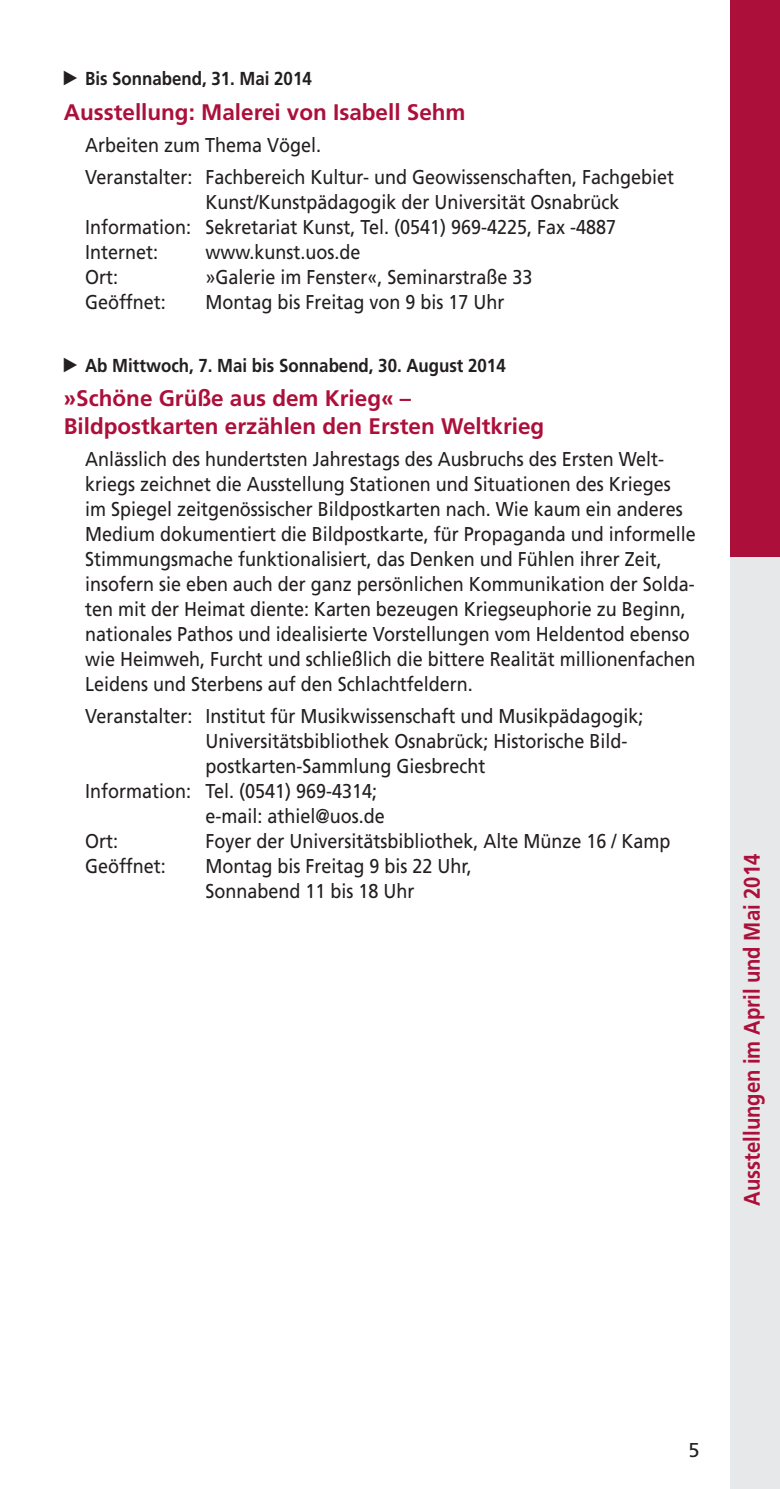
<style>
.page{position:relative;width:780px;height:1489px;background:#fff}
.page>*{position:absolute;margin:0;border:0;box-sizing:border-box;transform-origin:0 0}
.t1{font:700 22.5px/27.5px "Frutiger";color:#ac0f3a}
.t2{font:700 22.5px "Frutiger";color:#ac0f3a;scale:.9 1}
.t3{font:20px/25px "Frutiger";color:#231f20;scale:.9 1}
.t4{font:20px "Frutiger";color:#231f20}
.t5{font:700 18.75px "Frutiger";color:#231f20;scale:.9 1}
</style>
<div class="page">
<div style="left:730px;top:0;width:50px;height:567px;background:#ac0f3a"></div>
<div style="left:730px;top:556px;width:50px;height:932px;background:#e7e8e9"></div>
<p class="t5" style="left:85px;top:71px;width:253px">Bis Sonnabend, 31. Mai 2014</p>
<p class="t1" style="left:64px;top:100px;width:403px">Ausstellung: Malerei von Isabell Sehm</p>
<p class="t3" style="left:85px;top:130px;width:655px;line-height:32px">Arbeiten zum Thema Vögel.<br>Veranstalter: Fachbereich Kultur- und Geowissenschaften, Fachgebiet</p>
<p class="t3" style="left:85px;top:191px;width:595px;text-indent:120px">Kunst/Kunstpädagogik der Universität Osnabrück<br>Information: Sekretariat Kunst, Tel. (0541) 969-4225, Fax -4887<br>Internet:</p>
<p class="t3" style="left:206px;top:241px;width:174px">www.kunst.uos.de</p>
<p class="t3" style="left:85px;top:266px;width:38px">Ort:</p>
<p class="t3" style="left:206px;top:266px;width:365px">»Galerie im Fenster«, Seminarstraße 33</p>
<p class="t3" style="left:85px;top:291px;width:91px">Geöffnet:</p>
<p class="t3" style="left:206px;top:291px;width:333px">Montag bis Freitag von 9 bis 17 Uhr</p>
<p class="t5" style="left:85px;top:358px;width:469px">Ab Mittwoch, 7. Mai bis Sonnabend, 30. August 2014</p>
<p class="t1" style="left:64px;top:386px;width:482px">»Schöne Grüße aus dem Krieg« –<br>Bildpostkarten erzählen den Ersten Weltkrieg</p>
<p class="t3" style="left:85px;top:448px;width:680px">Anlässlich des hundertsten Jahrestags des Ausbruchs des Ersten Welt&shy;kriegs zeichnet die Ausstellung Stationen und Situationen des Krieges im Spiegel zeitgenössischer Bildpostkarten nach. Wie kaum ein anderes Medium dokumentiert die Bildpostkarte, für Propaganda und informelle Stimmungsmache funktionalisiert, das Denken und Fühlen ihrer Zeit, insofern sie eben auch der ganz persönlichen Kommunikation der Solda&shy;ten mit der Heimat diente: Karten bezeugen Kriegseuphorie zu Beginn, nationales Pathos und idealisierte Vorstellungen vom Heldentod ebenso wie Heimweh, Furcht und schließlich die bittere Realität millionenfachen Leidens und Sterbens auf den Schlachtfeldern.</p>
<p class="t3" style="left:85px;top:705px;width:621px">Veranstalter: Institut für Musikwissenschaft und Musikpädagogik;</p>
<p class="t3" style="left:206px;top:730px;width:470px">Universitätsbibliothek Osnabrück; Historische Bild-</p>
<p class="t3" style="left:206px;top:755px;width:312px">postkarten-Sammlung Giesbrecht</p>
<p class="t3" style="left:85px;top:780px;width:326px">Information: Tel. (0541) 969-4314;</p>
<p class="t3" style="left:206px;top:805px;width:201px">e-mail: athiel@uos.de</p>
<p class="t3" style="left:85px;top:830px;width:38px">Ort:</p>
<p class="t3" style="left:206px;top:830px;width:518px">Foyer der Universitätsbibliothek, Alte Münze 16 / Kamp</p>
<p class="t3" style="left:85px;top:855px;width:91px">Geöffnet:</p>
<p class="t3" style="left:206px;top:855px;width:297px">Montag bis Freitag 9 bis 22 Uhr,<br>Sonnabend 11 bis 18 Uhr</p>
<p class="t2" style="left:742px;top:1205px;width:392px;rotate:-90deg">Ausstellungen im April und Mai 2014</p>
<p class="t4" style="left:688px;top:1441px;width:13px">5</p>
</div>
